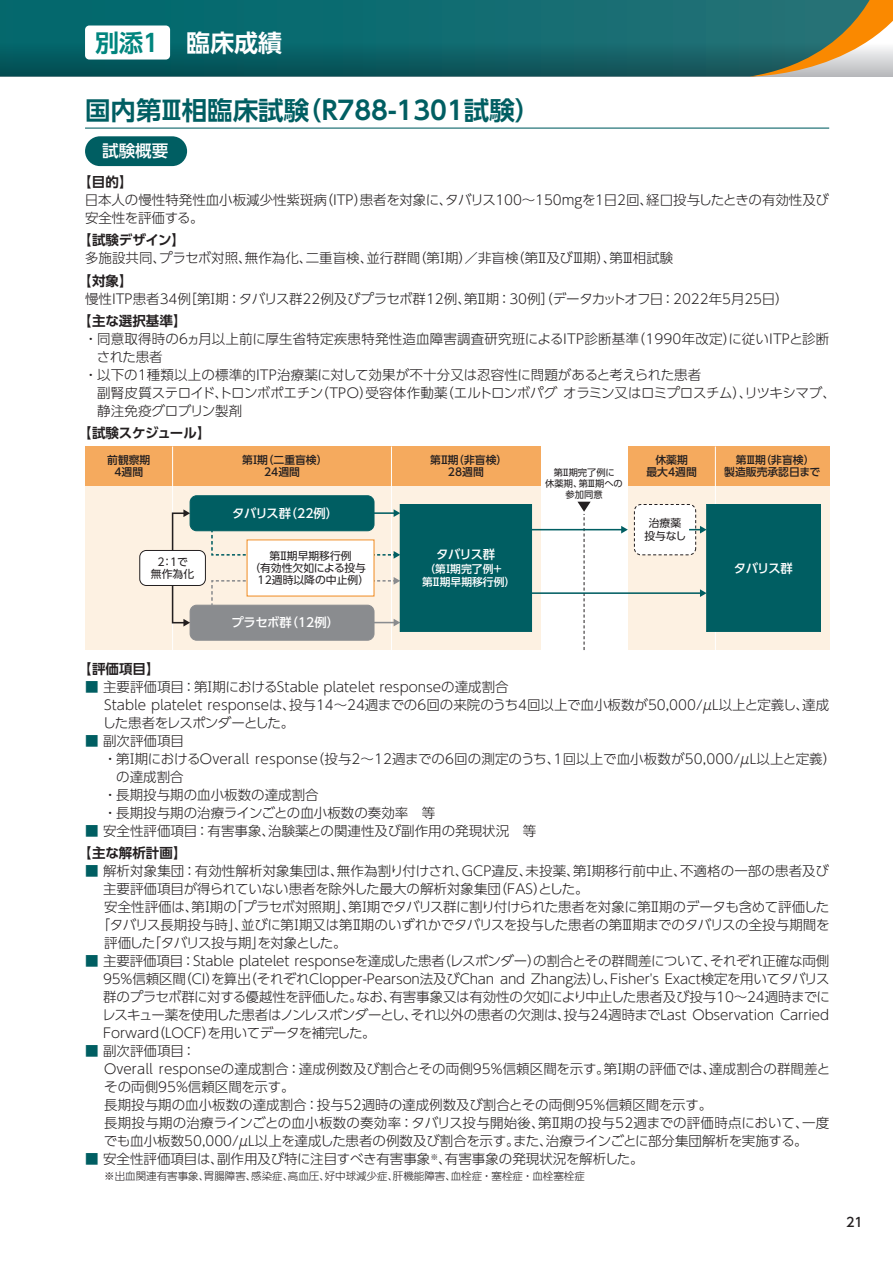
<style>
.page{position:relative;width:893px;height:1263px;background:#fff}
.page>*{position:absolute;margin:0;border:0;box-sizing:border-box;transform-origin:0 0}
.t1{font:700 25.5px "UD Shin Go Pr 6 N De";color:#005e62}
.t2{font:700 24px "UD Shin Go Pr 6 N De";color:#fff}
.t3{font:500 16.5px "UD Shin Go Pr 6 N";color:#fff}
.t4{font:300 13.5px/18px "UD Shin Go Pr 6 N";color:#231f20}
.t5{font:300 13.5px "UD Shin Go Pr 6 N";letter-spacing:-.03em;color:#231f20}
.t6{font:300 13.5px "UD Shin Go Pr 6 N";letter-spacing:-.035em;color:#231f20}
.t7{font:700 13.5px "UD Shin Go Pr 6 N De";letter-spacing:-.005em;color:#231f20}
.t8{font:300 13.5px "UD Shin Go Pr 6 N";letter-spacing:-.05em;color:#231f20}
.t9{font:500 12.75px "UD Shin Go Pr 6 N";color:#231f20}
.t10{font:500 12.3px "UD Shin Go Pr 6 N";letter-spacing:-.03em;color:#fff}
.t11{font:500 12.3px "UD Shin Go Pr 6 N";letter-spacing:-.01em;color:#fff}
.t12{font:500 10.8px/12.3px "UD Shin Go Pr 6 N";color:#231f20;text-align:center}
.t13{font:10.8px/12.3px "UD Shin Go Pr 6 N";color:#231f20;text-align:center}
.t14{font:500 10.8px/14px "UD Shin Go Pr 6 N";color:#fff}
.t15{font:300 10.5px "UD Shin Go Pr 6 N";color:#231f20}
.t16{font:9.3px/10.8px "UD Shin Go Pr 6 N";color:#231f20;text-align:center}
.s1{color:#00857e}
.s2{color:#005e62}
</style>
<div class="page">
<svg style="left:0;top:0;width:750px;height:42px;background:#0f6c71"></svg>
<svg style="left:0;top:42px;width:750px;height:35px;background:#0e5d62"></svg>
<svg style="left:750px;top:0;width:143px;height:77px;background:#7a8c72"></svg>
<div style="left:85px;top:26px;width:85px;height:34px;background:#fff;border-radius:4px"></div>
<hr style="left:85px;top:128px;width:744px;height:1px;background:#005e62">
<div style="left:85px;top:136px;width:102px;height:30px;background:#005e62;border-radius:15px"></div>
<div style="left:85px;top:446px;width:455px;height:204px;background:#fdf1e2"></div>
<div style="left:85px;top:446px;width:455px;height:40px;background:#f5aa5e"></div>
<hr style="left:172px;top:446px;width:1px;height:204px;background:#fff">
<div style="left:628px;top:446px;width:201px;height:204px;background:#fdf1e2"></div>
<div style="left:628px;top:446px;width:201px;height:40px;background:#f5aa5e"></div>
<hr style="left:715px;top:446px;width:1px;height:204px;background:#fff">
<hr style="left:391px;top:446px;width:1px;height:204px;background:#fff">
<div style="left:140px;top:550px;width:65px;height:35px;background:#fff;border-radius:7px"></div>
<div style="left:139px;top:550px;width:67px;height:36px;border:1px solid #231f20;border-radius:7px"></div>
<div style="left:634px;top:504px;width:62px;height:51px;background:#fff;border-radius:7px"></div>
<div style="left:634px;top:504px;width:62px;height:51px;border:1px dashed #231f20;border-radius:7px"></div>
<div style="left:190px;top:496px;width:184px;height:35px;background:#005e62;border-radius:7px"></div>
<div style="left:190px;top:495px;width:184px;height:36px;border:1px solid #005e62;border-radius:7px"></div>
<div style="left:190px;top:605px;width:184px;height:35px;background:#8a8c8f;border-radius:7px"></div>
<div style="left:190px;top:605px;width:184px;height:36px;border:1px solid #8a8c8f;border-radius:7px"></div>
<svg style="left:171px;top:509px;width:19px;height:43px"></svg>
<svg style="left:171px;top:584px;width:19px;height:42px"></svg>
<svg style="left:210px;top:531px;width:190px;height:28px"></svg>
<svg style="left:210px;top:577px;width:190px;height:28px"></svg>
<hr style="left:374px;top:512px;width:21px;height:2px;background:#005e62">
<svg style="left:394px;top:509px;width:6px;height:8px"></svg>
<hr style="left:531px;top:529px;width:91px;height:1px;background:#005e62">
<svg style="left:621px;top:526px;width:7px;height:7px"></svg>
<svg style="left:689px;top:526px;width:17px;height:7px"></svg>
<hr style="left:531px;top:592px;width:170px;height:2px;background:#005e62">
<svg style="left:700px;top:589px;width:6px;height:8px"></svg>
<svg style="left:374px;top:619px;width:26px;height:7px"></svg>
<div style="left:247px;top:540px;width:127px;height:56px;background:#fff"></div>
<div style="left:400px;top:504px;width:131px;height:127px;background:#005e62"></div>
<div style="left:400px;top:504px;width:132px;height:128px;border:1px solid #005e62"></div>
<div style="left:707px;top:504px;width:113px;height:127px;background:#005e62"></div>
<div style="left:706px;top:504px;width:115px;height:128px;border:1px solid #005e62"></div>
<svg style="left:577px;top:502px;width:14px;height:148px"></svg>
<h2 class="t2" style="left:95px;top:24px;width:188px"><span class="s1">別添1</span> 臨床成績</h2>
<h1 class="t1" style="left:85px;top:90px;width:457px">国内第Ⅲ相臨床試験（R788-1301試験）</h1>
<p class="t3" style="left:102px;top:138px;width:67px">試験概要</p>
<p class="t7" style="left:78px;top:171px;width:56px">【目的】</p>
<p class="t4" style="left:85px;top:191px;width:746px">日本人の慢性特発性血小板減少性紫斑病（ITP）患者を対象に、タバリス100～150mgを1日2回、経口投与したときの有効性及び安全性を評価する。</p>
<p class="t7" style="left:78px;top:229px;width:108px">【試験デザイン】</p>
<p class="t4" style="left:85px;top:249px;width:590px">多施設共同、プラセボ対照、無作為化、二重盲検、並行群間（第Ⅰ期）／非盲検（第Ⅱ及びⅢ期）、第Ⅲ相試験</p>
<p class="t7" style="left:78px;top:270px;width:56px">【対象】</p>
<p class="t4" style="left:85px;top:289px;width:705px">慢性ITP患者34例［第Ⅰ期：タバリス群22例及びプラセボ群12例、第Ⅱ期：30例］（データカットオフ日：2022年5月25日）</p>
<p class="t7" style="left:78px;top:310px;width:110px">【主な選択基準】</p>
<p class="t4" style="left:84px;top:329px;width:746px">・同意取得時の6ヵ月以上前に厚生省特定疾患特発性造血障害調査研究班によるITP診断基準（1990年改定）に従いITPと診断</p>
<p class="t4" style="left:97px;top:347px;width:68px">された患者</p>
<p class="t4" style="left:84px;top:365px;width:618px">・以下の1種類以上の標準的ITP治療薬に対して効果が不十分又は忍容性に問題があると考えられた患者</p>
<p class="t5" style="left:97px;top:382px;width:740px">副腎皮質ステロイド、トロンボポエチン（TPO）受容体作動薬（エルトロンボパグ オラミン又はロミプロスチム）、リツキシマブ、</p>
<p class="t4" style="left:97px;top:401px;width:147px">静注免疫グロブリン製剤</p>
<p class="t7" style="left:78px;top:422px;width:134px">【試験スケジュール】</p>
<p class="t12" style="left:107px;top:453px;width:45px">前観察期<br>4週間</p>
<p class="t12" style="left:242px;top:453px;width:87px">第Ⅰ期（二重盲検）<br>24週間</p>
<p class="t12" style="left:430px;top:453px;width:79px">第Ⅱ期（非盲検）<br>28週間</p>
<p class="t12" style="left:646px;top:453px;width:52px">休薬期<br>最大4週間</p>
<p class="t12" style="left:724px;top:453px;width:98px">第Ⅲ期（非盲検）<br>製造販売承認日まで</p>
<p class="t16" style="left:545px;top:467px;width:79px">第Ⅱ期完了例に<br>休薬期、第Ⅲ期への参加同意</p>
<p class="t13" style="left:151px;top:555px;width:45px">2：1で無作為化</p>
<p class="t10" style="left:232px;top:503px;width:108px">タバリス群（22例）</p>
<p class="t13" style="left:269px;top:549px;width:84px">第Ⅱ期早期移行例</p>
<p class="t13" style="left:249px;top:561px;width:118px">（有効性欠如による投与</p>
<p class="t13" style="left:258px;top:574px;width:113px">12週時以降の中止例）</p>
<p class="t11" style="left:231px;top:613px;width:109px">プラセボ群（12例）</p>
<p class="t13" style="left:644px;top:517px;width:44px">治療薬投与なし</p>
<p class="t10" style="left:436px;top:544px;width:60px">タバリス群</p>
<p class="t14" style="left:422px;top:561px;width:95px">（第Ⅰ期完了例+第Ⅱ期早期移行例）</p>
<p class="t10" style="left:734px;top:558px;width:60px">タバリス群</p>
<p class="t7" style="left:78px;top:658px;width:83px">【評価項目】</p>
<p class="t4" style="left:103px;top:677px;width:728px;text-indent:-18px"><span class="s2">■</span> 主要評価項目：第Ⅰ期におけるStable platelet responseの達成割合<br>Stable platelet responseは、投与14～24週までの6回の来院のうち4回以上で血小板数が50,000/μL以上と定義し、達成した患者をレスポンダーとした。</p>
<p class="t4" style="left:85px;top:731px;width:100px"><span class="s2">■</span> 副次評価項目</p>
<p class="t4" style="left:103px;top:749px;width:734px">・第Ⅰ期におけるOverall response（投与2～12週までの6回の測定のうち、1回以上で血小板数が50,000/μL以上と定義）</p>
<p class="t4" style="left:116px;top:767px;width:69px">の達成割合</p>
<p class="t4" style="left:103px;top:785px;width:217px">・長期投与期の血小板数の達成割合</p>
<p class="t4" style="left:103px;top:803px;width:333px">・長期投与期の治療ラインごとの血小板数の奏効率　等</p>
<p class="t4" style="left:85px;top:821px;width:453px"><span class="s2">■</span> 安全性評価項目：有害事象、治験薬との関連性及び副作用の発現状況　等</p>
<p class="t7" style="left:78px;top:842px;width:110px">【主な解析計画】</p>
<p class="t4" style="left:85px;top:861px;width:746px"><span class="s2">■</span> 解析対象集団：有効性解析対象集団は、無作為割り付けされ、GCP違反、未投薬、第Ⅰ期移行前中止、不適格の一部の患者及び</p>
<p class="t4" style="left:103px;top:879px;width:487px">主要評価項目が得られていない患者を除外した最大の解析対象集団（FAS）とした。</p>
<p class="t6" style="left:104px;top:896px;width:727px">安全性評価は、第Ⅰ期の「プラセボ対照期」、第Ⅰ期でタバリス群に割り付けられた患者を対象に第Ⅱ期のデータも含めて評価した</p>
<p class="t5" style="left:97px;top:914px;width:734px">「タバリス長期投与時」、並びに第Ⅰ期又は第Ⅱ期のいずれかでタバリスを投与した患者の第Ⅲ期までのタバリスの全投与期間を</p>
<p class="t8" style="left:104px;top:932px;width:244px">評価した「タバリス投与期」を対象とした。</p>
<p class="t4" style="left:102px;top:951px;width:729px;text-align:justify;text-indent:-17px"><span class="s2">■</span> 主要評価項目：Stable platelet responseを達成した患者（レスポンダー）の割合とその群間差について、それぞれ正確な両側95%信頼区間（CI）を算出（それぞれClopper-Pearson法及びChan and Zhang法）し、Fisher's Exact検定を用いてタバリス群のプラセボ群に対する優越性を評価した。なお、有害事象又は有効性の欠如により中止した患者及び投与10～24週時までにレスキュー薬を使用した患者はノンレスポンダーとし、それ以外の患者の欠測は、投与24週時までLast Observation Carried Forward（LOCF）を用いてデータを補完した。</p>
<p class="t4" style="left:104px;top:1041px;width:728px;text-indent:-19px"><span class="s2">■</span> 副次評価項目：<br>Overall responseの達成割合：達成例数及び割合とその両側95%信頼区間を示す。第Ⅰ期の評価では、達成割合の群間差とその両側95%信頼区間を示す。<br>長期投与期の血小板数の達成割合：投与52週時の達成例数及び割合とその両側95%信頼区間を示す。<br>長期投与期の治療ラインごとの血小板数の奏効率：タバリス投与開始後、第Ⅱ期の投与52週までの評価時点において、一度でも血小板数50,000/μL以上を達成した患者の例数及び割合を示す。また、治療ラインごとに部分集団解析を実施する。</p>
<p class="t4" style="left:85px;top:1149px;width:560px"><span class="s2">■</span> 安全性評価項目は、副作用及び特に注目すべき有害事象<sup>※</sup>、有害事象の発現状況を解析した。</p>
<p class="t15" style="left:104px;top:1167px;width:482px">※出血関連有害事象、胃腸障害、感染症、高血圧、好中球減少症、肝機能障害、血栓症・塞栓症・血栓塞栓症</p>
<p class="t9" style="left:846px;top:1212px;width:18px">21</p>
</div>
